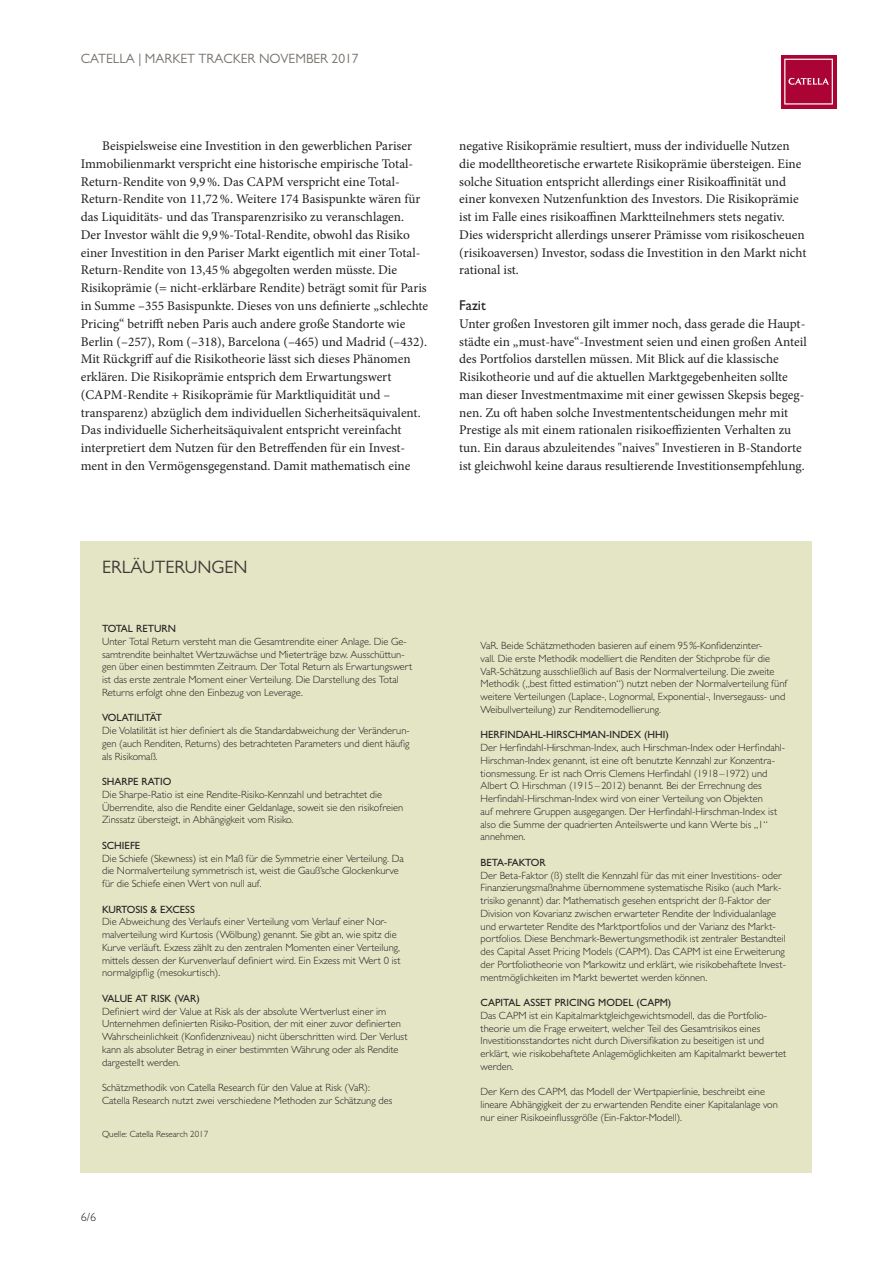
<style>
.page{position:relative;width:893px;height:1263px;background:#fff}
.page>*{position:absolute;margin:0;border:0;box-sizing:border-box;transform-origin:0 0}
.t1{font:18px "Gill Sans MT Pro";color:#3e3936}
.t2{font:500 14.25px "Gill Sans MT Pro";color:#231f20}
.t3{font:13.5px "Gill Sans MT Pro";color:#76716c}
.t4{font:13.35px/17.9px "Minion Pro";color:#231f20}
.t5{font:300 12px "Gill Sans MT Pro";color:#231f20}
.t6{font:300 10.5px/12.8px "Gill Sans MT Pro";color:#231f20}
.t7{font:500 10.5px "Gill Sans MT Pro";color:#231f20}
.t8{font:500 10.5px "Gill Sans MT Pro";letter-spacing:-.025em;color:#231f20}
.t9{font:300 9px "Gill Sans MT Pro";color:#231f20}
</style>
<div class="page">
<div style="left:81px;top:541px;width:731px;height:631px;background:#e4e5c5"></div>
<svg style="left:781px;top:55px;width:56px;height:54px"></svg>
<div style="left:781px;top:55px;width:55px;height:53px;background:#ab0333"></div>
<svg style="left:784px;top:59px;width:49px;height:46px"></svg>
<p class="t3" style="left:81px;top:50px;width:279px">CATELLA | MARKET TRACKER NOVEMBER 2017</p>
<p class="t4" style="left:81px;top:137px;width:349px;text-indent:21px">Beispielsweise eine Investition in den gewerblichen Pariser Immobilienmarkt verspricht eine historische empirische Total-Return-Rendite von 9,9%. Das CAPM verspricht eine Total-Return-Rendite von 11,72%. Weitere 174 Basispunkte wären für das Liquiditäts- und das Transparenzrisiko zu veranschlagen.<br>Der Investor wählt die 9,9%-Total-Rendite, obwohl das Risiko einer Investition in den Pariser Markt eigentlich mit einer Total-Return-Rendite von 13,45% abgegolten werden müsste. Die Risikoprämie (= nicht-erklärbare Rendite) beträgt somit für Paris in Summe –355 Basispunkte. Dieses von uns definierte „schlechte Pricing“ betrifft neben Paris auch andere große Standorte wie Berlin (–257), Rom (–318), Barcelona (–465) und Madrid (–432).<br>Mit Rückgriff auf die Risikotheorie lässt sich dieses Phänomen erklären. Die Risikoprämie entsprich dem Erwartungswert (CAPM-Rendite + Risikoprämie für Marktliquidität und – transparenz) abzüglich dem individuellen Sicherheitsäquivalent.<br>Das individuelle Sicherheitsäquivalent entspricht vereinfacht interpretiert dem Nutzen für den Betreffenden für ein Invest&shy;ment in den Vermögensgegenstand. Damit mathematisch eine</p>
<p class="t4" style="left:459px;top:137px;width:349px">negative Risikoprämie resultiert, muss der individuelle Nutzen die modelltheoretische erwartete Risikoprämie übersteigen. Eine solche Situation entspricht allerdings einer Risikoaffinität und einer konvexen Nutzenfunktion des Investors. Die Risikoprämie ist im Falle eines risikoaffinen Marktteilnehmers stets negativ.<br>Dies widerspricht allerdings unserer Prämisse vom risikoscheuen (risikoaversen) Investor, sodass die Investition in den Markt nicht rational ist.</p>
<h2 class="t2" style="left:459px;top:297px;width:28px">Fazit</h2>
<p class="t4" style="left:459px;top:315px;width:349px">Unter großen Investoren gilt immer noch, dass gerade die Haupt&shy;städte ein „must-have“-Investment seien und einen großen Anteil des Portfolios darstellen müssen. Mit Blick auf die klassische Risikotheorie und auf die aktuellen Marktgegebenheiten sollte man dieser Investmentmaxime mit einer gewissen Skepsis begeg&shy;nen. Zu oft haben solche Investmententscheidungen mehr mit Prestige als mit einem rationalen risikoeffizienten Verhalten zu tun. Ein daraus abzuleitendes "naives" Investieren in B-Standorte ist gleichwohl keine daraus resultierende Investitionsempfehlung.</p>
<h1 class="t1" style="left:102px;top:556px;width:147px">ERLÄUTERUNGEN</h1>
<p class="t7" style="left:102px;top:622px;width:76px">TOTAL RETURN</p>
<p class="t6" style="left:102px;top:635px;width:312px">Unter Total Return versteht man die Gesamtrendite einer Anlage. Die Ge&shy;samtrendite beinhaltet Wertzuwächse und Mieterträge bzw. Ausschüttun&shy;gen über einen bestimmten Zeitraum. Der Total Return als Erwartungswert ist das erste zentrale Moment einer Verteilung. Die Darstellung des Total Returns erfolgt ohne den Einbezug von Leverage.</p>
<p class="t7" style="left:102px;top:711px;width:61px">VOLATILITÄT</p>
<p class="t6" style="left:102px;top:724px;width:309px;text-align:justify">Die Volatilität ist hier definiert als die Standardabweichung der Veränderun&shy;gen (auch Renditen, Returns) des betrachteten Parameters und dient häufig als Risikomaß.</p>
<p class="t7" style="left:102px;top:775px;width:71px">SHARPE RATIO</p>
<p class="t6" style="left:102px;top:788px;width:303px">Die Sharpe-Ratio ist eine Rendite-Risiko-Kennzahl und betrachtet die<br>Überrendite, also die Rendite einer Geldanlage, soweit sie den risikofreien<br>Zinssatz übersteigt, in Abhängigkeit vom Risiko.</p>
<p class="t7" style="left:102px;top:839px;width:40px">SCHIEFE</p>
<p class="t6" style="left:102px;top:851px;width:303px">Die Schiefe (Skewness) ist ein Maß für die Symmetrie einer Verteilung. Da die Normalverteilung symmetrisch ist, weist die Gauß’sche Glockenkurve für die Schiefe einen Wert von null auf.</p>
<p class="t7" style="left:102px;top:903px;width:94px">KURTOSIS &amp; EXCESS</p>
<p class="t6" style="left:102px;top:915px;width:300px">Die Abweichung des Verlaufs einer Verteilung vom Verlauf einer Nor&shy;malverteilung wird Kurtosis (Wölbung) genannt. Sie gibt an, wie spitz die Kurve verläuft. Exzess zählt zu den zentralen Momenten einer Verteilung, mittels dessen der Kurvenverlauf definiert wird. Ein Exzess mit Wert 0 ist normalgipflig (mesokurtisch).</p>
<p class="t7" style="left:102px;top:992px;width:99px">VALUE AT RISK (VAR)</p>
<p class="t6" style="left:102px;top:1004px;width:307px">Definiert wird der Value at Risk als der absolute Wertverlust einer im Unternehmen definierten Risiko-Position, der mit einer zuvor definierten Wahrscheinlichkeit (Konfidenzniveau) nicht überschritten wird. Der Verlust kann als absoluter Betrag in einer bestimmten Währung oder als Rendite dargestellt werden.</p>
<p class="t6" style="left:102px;top:1081px;width:292px">Schätzmethodik von Catella Research für den Value at Risk (VaR):<br>Catella Research nutzt zwei verschiedene Methoden zur Schätzung des</p>
<p class="t9" style="left:102px;top:1129px;width:108px">Quelle: Catella Research 2017</p>
<p class="t5" style="left:81px;top:1209px;width:17px">6/6</p>
<p class="t6" style="left:480px;top:639px;width:309px">VaR. Beide Schätzmethoden basieren auf einem 95%-Konfidenzinter-<br>vall. Die erste Methodik modelliert die Renditen der Stichprobe für die VaR-Schätzung ausschließlich auf Basis der Normalverteilung. Die zweite Methodik („best fitted estimation“) nutzt neben der Normalverteilung fünf weitere Verteilungen (Laplace-, Lognormal, Exponential-, Inversegauss- und Weibullverteilung) zur Renditemodellierung.</p>
<p class="t7" style="left:480px;top:728px;width:190px">HERFINDAHL-HIRSCHMAN-INDEX (HHI)</p>
<p class="t6" style="left:480px;top:741px;width:306px">Der Herfindahl-Hirschman-Index, auch Hirschman-Index oder Herfindahl-Hirschman-Index genannt, ist eine oft benutzte Kennzahl zur Konzentra&shy;tionsmessung. Er ist nach Orris Clemens Herfindahl (1918 –1972) und Albert O. Hirschman (1915 – 2012) benannt. Bei der Errechnung des Herfindahl-Hirschman-Index wird von einer Verteilung von Objekten<br>auf mehrere Gruppen ausgegangen. Der Herfindahl-Hirschman-Index ist also die Summe der quadrierten Anteilswerte und kann Werte bis „1“ annehmen.</p>
<p class="t8" style="left:480px;top:856px;width:67px">BETA-FAKTOR</p>
<p class="t6" style="left:480px;top:868px;width:307px">Der Beta-Faktor (ß) stellt die Kennzahl für das mit einer Investitions- oder Finanzierungsmaßnahme übernommene systematische Risiko (auch Mark&shy;trisiko genannt) dar. Mathematisch gesehen entspricht der ß-Faktor der Division von Kovarianz zwischen erwarteter Rendite der Individualanlage und erwarteter Rendite des Marktportfolios und der Varianz des Markt&shy;portfolios. Diese Benchmark-Bewertungsmethodik ist zentraler Bestandteil des Capital Asset Pricing Models (CAPM). Das CAPM ist eine Erweiterung der Portfoliotheorie von Markowitz und erklärt, wie risikobehaftete Invest&shy;mentmöglichkeiten im Markt bewertet werden können.</p>
<p class="t7" style="left:480px;top:996px;width:192px">CAPITAL ASSET PRICING MODEL (CAPM)</p>
<p class="t6" style="left:480px;top:1009px;width:307px">Das CAPM ist ein Kapitalmarktgleichgewichtsmodell, das die Portfolio--- theorie um die Frage erweitert, welcher Teil des Gesamtrisikos eines Investitionsstandortes nicht durch Diversifikation zu beseitigen ist und erklärt, wie risikobehaftete Anlagemöglichkeiten am Kapitalmarkt bewertet werden.</p>
<p class="t6" style="left:480px;top:1085px;width:299px">Der Kern des CAPM, das Modell der Wertpapierlinie, beschreibt eine lineare Abhängigkeit der zu erwartenden Rendite einer Kapitalanlage von nur einer Risikoeinflussgröße (Ein-Faktor-Modell).</p>
</div>
